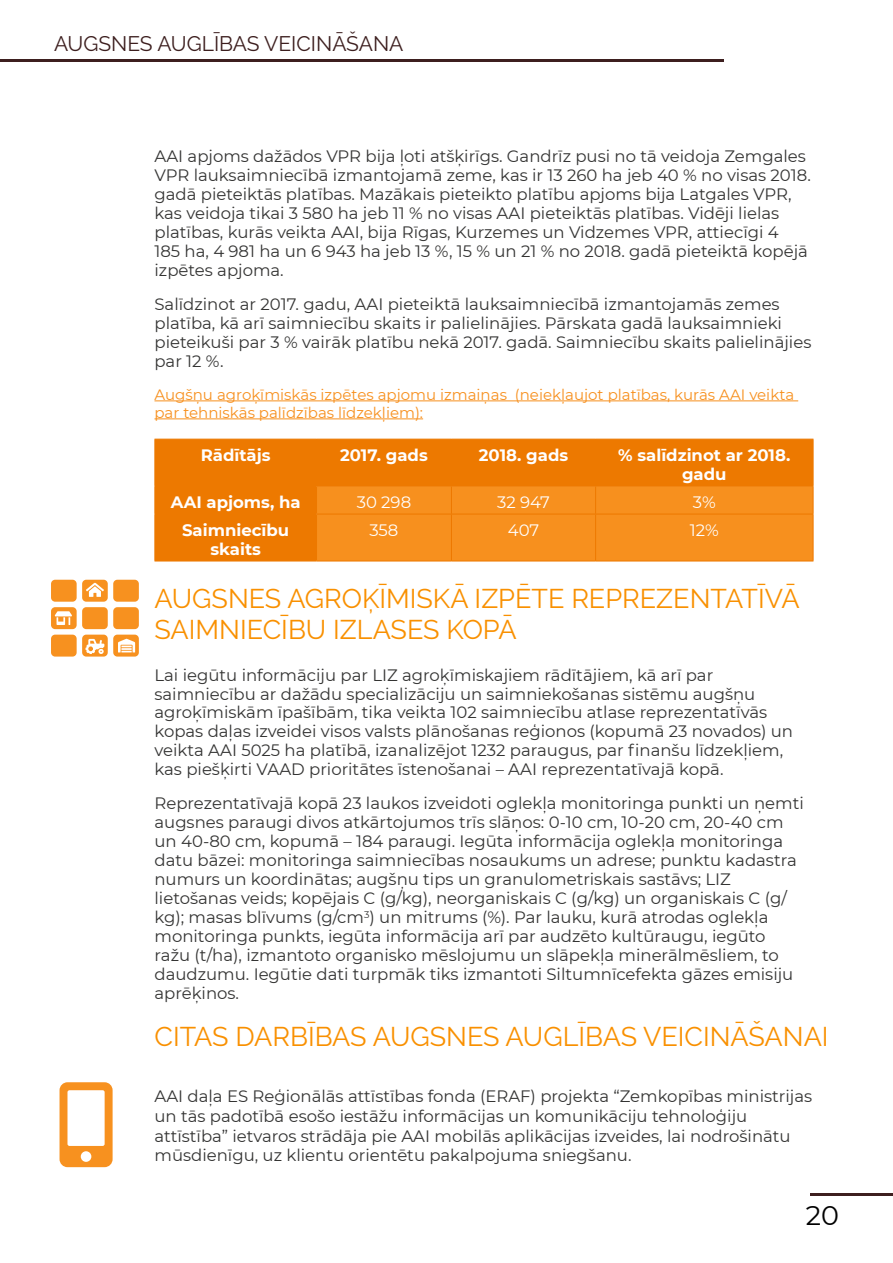
<style>
.page{position:relative;width:893px;height:1263px;background:#fff}
.page>*{position:absolute;margin:0;border:0;box-sizing:border-box;transform-origin:0 0}
.t1{font:27px/31px "Raleway";color:#f99000}
.t2{font:27px "Montserrat";color:#000}
.t3{font:21px "Raleway";color:#3d1f1f}
.t4{font:16.5px/19px "Montserrat";color:#343433}
.t5{font:700 16.5px/19px "Montserrat";color:#fff;text-align:center}
.t6{font:16.5px "Montserrat";color:#fff}
.t7{font:15px/18px "Montserrat";color:#f7901e}
</style>
<div class="page">
<hr style="left:0;top:60px;width:724px;height:2px;background:#3d1f1f">
<hr style="left:810px;top:1193px;width:83px;height:2px;background:#3d1f1f">
<hr style="left:154px;top:400px;width:644px;height:1px;background:#f7901e">
<hr style="left:154px;top:418px;width:269px;height:1px;background:#f7901e">
<div style="left:155px;top:440px;width:658px;height:121px;background:#ed7900"></div>
<hr style="left:154px;top:439px;width:162px;height:1px;background:#ed7900">
<hr style="left:154px;top:439px;width:1px;height:47px;background:#ed7900">
<hr style="left:316px;top:439px;width:135px;height:1px;background:#ed7900">
<hr style="left:316px;top:439px;width:1px;height:47px;background:#ed7900">
<hr style="left:451px;top:439px;width:145px;height:1px;background:#ed7900">
<hr style="left:451px;top:439px;width:1px;height:47px;background:#ed7900">
<hr style="left:596px;top:439px;width:217px;height:1px;background:#ed7900">
<hr style="left:595px;top:439px;width:1px;height:47px;background:#ed7900">
<hr style="left:813px;top:439px;width:1px;height:47px;background:#ed7900">
<hr style="left:154px;top:486px;width:162px;height:1px;background:#ed7900">
<svg style="left:154px;top:486px;width:1px;height:28px"></svg>
<div style="left:316px;top:486px;width:498px;height:75px;background:#f7901e"></div>
<hr style="left:154px;top:514px;width:162px;height:1px;background:#ed7900">
<hr style="left:154px;top:514px;width:1px;height:47px;background:#ed7900">
<hr style="left:316px;top:514px;width:135px;height:1px;background:#ed7900">
<hr style="left:316px;top:514px;width:1px;height:47px;background:#ed7900">
<hr style="left:451px;top:514px;width:145px;height:1px;background:#ed7900">
<hr style="left:451px;top:514px;width:1px;height:47px;background:#ed7900">
<hr style="left:596px;top:514px;width:217px;height:1px;background:#ed7900">
<hr style="left:595px;top:514px;width:1px;height:47px;background:#ed7900">
<hr style="left:813px;top:514px;width:1px;height:47px;background:#ed7900">
<hr style="left:154px;top:561px;width:162px;height:1px;background:#ed7900">
<hr style="left:316px;top:561px;width:135px;height:1px;background:#ed7900">
<hr style="left:451px;top:561px;width:145px;height:1px;background:#ed7900">
<hr style="left:596px;top:561px;width:217px;height:1px;background:#ed7900">
<svg style="left:51px;top:580px;width:88px;height:77px"></svg>
<svg style="left:60px;top:1082px;width:53px;height:85px"></svg>
<p class="t3" style="left:54px;top:31px;width:351px">AUGSNES AUGLĪBAS VEICINĀŠANA</p>
<p class="t4" style="left:154px;top:146px;width:658px">AAI apjoms dažādos VPR bija ļoti atšķirīgs. Gandrīz pusi no tā veidoja Zemgales VPR lauksaimniecībā izmantojamā zeme, kas ir 13 260 ha jeb 40 % no visas 2018. gadā pieteiktās platības. Mazākais pieteikto platību apjoms bija Latgales VPR, kas veidoja tikai 3 580 ha jeb 11 % no visas AAI pieteiktās platības. Vidēji lielas platības, kurās veikta AAI, bija Rīgas, Kurzemes un Vidzemes VPR, attiecīgi 4<br>185 ha, 4 981 ha un 6 943 ha jeb 13 %, 15 % un 21 % no 2018. gadā pieteiktā kopējā izpētes apjoma.</p>
<p class="t4" style="left:154px;top:294px;width:658px">Salīdzinot ar 2017. gadu, AAI pieteiktā lauksaimniecībā izmantojamās zemes platība, kā arī saimniecību skaits ir palielinājies. Pārskata gadā lauksaimnieki pieteikuši par 3 % vairāk platību nekā 2017. gadā. Saimniecību skaits palielinājies par 12 %.</p>
<p class="t7" style="left:154px;top:385px;width:641px">Augšņu agroķīmiskās izpētes apjomu izmaiņas (neiekļaujot platības, kurās AAI veikta par tehniskās palīdzības līdzekļiem):</p>
<p class="t5" style="left:201px;top:445px;width:71px">Rādītājs</p>
<p class="t5" style="left:340px;top:445px;width:89px">2017. gads</p>
<p class="t5" style="left:479px;top:445px;width:91px">2018. gads</p>
<p class="t5" style="left:618px;top:445px;width:174px">% salīdzinot ar 2018. gadu</p>
<p class="t5" style="left:171px;top:492px;width:131px">AAI apjoms, ha</p>
<p class="t6" style="left:357px;top:491px;width:56px">30 298</p>
<p class="t6" style="left:497px;top:491px;width:54px">32 947</p>
<p class="t6" style="left:693px;top:491px;width:24px">3%</p>
<p class="t5" style="left:182px;top:520px;width:109px">Saimniecību skaits</p>
<p class="t6" style="left:369px;top:519px;width:31px">358</p>
<p class="t6" style="left:508px;top:519px;width:33px">407</p>
<p class="t6" style="left:690px;top:519px;width:31px">12%</p>
<h1 class="t1" style="left:154px;top:583px;width:647px">AUGSNES AGROĶĪMISKĀ IZPĒTE REPREZENTATĪVĀ<br>SAIMNIECĪBU IZLASES KOPĀ</h1>
<p class="t4" style="left:154px;top:665px;width:640px">Lai iegūtu informāciju par LIZ agroķīmiskajiem rādītājiem, kā arī par saimniecību ar dažādu specializāciju un saimniekošanas sistēmu augšņu agroķīmiskām īpašībām, tika veikta 102 saimniecību atlase reprezentatīvās kopas daļas izveidei visos valsts plānošanas reģionos (kopumā 23 novados) un veikta AAI 5025 ha platībā, izanalizējot 1232 paraugus, par finanšu līdzekļiem, kas piešķirti VAAD prioritātes īstenošanai – AAI reprezentatīvajā kopā.</p>
<p class="t4" style="left:154px;top:793px;width:651px">Reprezentatīvajā kopā 23 laukos izveidoti oglekļa monitoringa punkti un ņemti augsnes paraugi divos atkārtojumos trīs slāņos: 0-10 cm, 10-20 cm, 20-40 cm un 40-80 cm, kopumā – 184 paraugi. Iegūta informācija oglekļa monitoringa datu bāzei: monitoringa saimniecības nosaukums un adrese; punktu kadastra numurs un koordinātas; augšņu tips un granulometriskais sastāvs; LIZ lietošanas veids; kopējais C (g/kg), neorganiskais C (g/kg) un organiskais C (g/ kg); masas blīvums (g/cm<sup>3</sup>) un mitrums (%). Par lauku, kurā atrodas oglekļa monitoringa punkts, iegūta informācija arī par audzēto kultūraugu, iegūto ražu (t/ha), izmantoto organisko mēslojumu un slāpekļa minerālmēsliem, to daudzumu. Iegūtie dati turpmāk tiks izmantoti Siltumnīcefekta gāzes emisiju aprēķinos.</p>
<h1 class="t1" style="left:154px;top:1021px;width:676px">CITAS DARBĪBAS AUGSNES AUGLĪBAS VEICINĀŠANAI</h1>
<p class="t4" style="left:154px;top:1085px;width:659px;line-height:19.8px">AAI daļa ES Reģionālās attīstības fonda (ERAF) projekta “Zemkopības ministrijas un tās padotībā esošo iestāžu informācijas un komunikāciju tehnoloģiju attīstība” ietvaros strādāja pie AAI mobilās aplikācijas izveides, lai nodrošinātu mūsdienīgu, uz klientu orientētu pakalpojuma sniegšanu.</p>
<h1 class="t2" style="left:806px;top:1196px;width:35px">20</h1>
</div>
